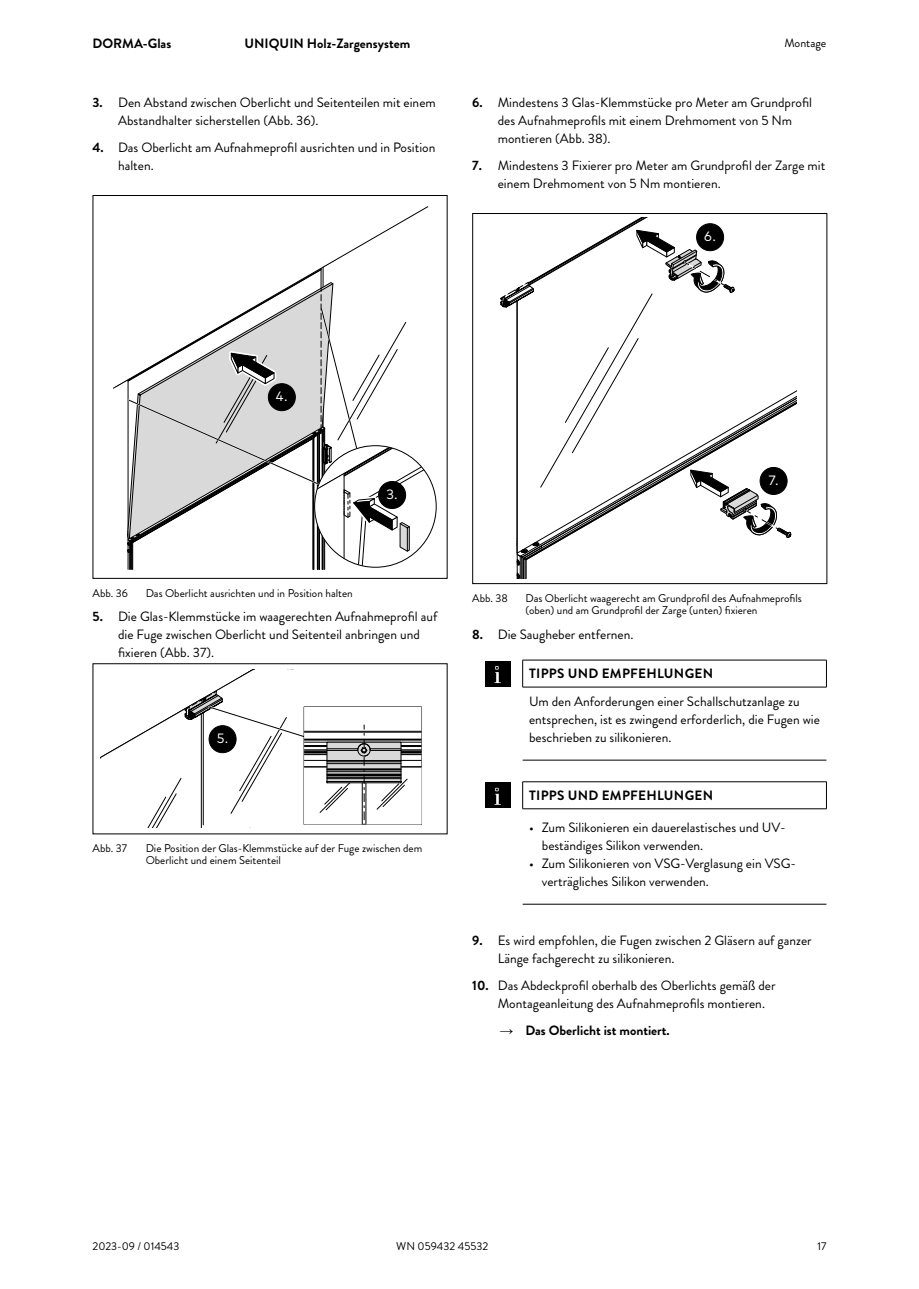
<style>
.page{position:relative;width:919px;height:1289px;background:#fff}
.page>*{position:absolute;margin:0;border:0;box-sizing:border-box;transform-origin:0 0}
.Body_text{font:13.5px/18px "Brandon Grotesque";color:#000}
.Safety_note_other{font:700 13.5px "Brandon Grotesque";color:#000}
.Safety_note_other-2{font:700 13.5px "Brandon Grotesque";letter-spacing:.02em;color:#000}
.t1{font:13.5px "Mark Pro";color:#fff}
.t2{font:12px "Brandon Grotesque";color:#000}
.t3{font:11.25px/12px "Brandon Grotesque";color:#000}
.s1{font-weight:700}
.s2{font-family:"Arial"}
</style>
<div class="page">
<svg style="left:113px;top:238px;width:323px;height:332px"></svg>
<div style="left:268px;top:383px;width:28px;height:28px;background:#000;border:1px solid #000;border-radius:50%"></div>
<div style="left:92px;top:195px;width:355px;height:384px;border:1px solid #000"></div>
<svg style="left:101px;top:670px;width:320px;height:157px"></svg>
<div style="left:209px;top:725px;width:27px;height:28px;background:#000;border:1px solid #000;border-radius:50%"></div>
<svg style="left:500px;top:217px;width:296px;height:361px"></svg>
<div style="left:759px;top:467px;width:28px;height:28px;background:#000;border:1px solid #000;border-radius:50%"></div>
<div style="left:696px;top:223px;width:28px;height:28px;background:#000;border:1px solid #000;border-radius:50%"></div>
<div style="left:472px;top:213px;width:355px;height:371px;border:1px solid #000"></div>
<hr style="left:522px;top:659px;width:304px;height:1px;background:#000">
<svg style="left:522px;top:660px;width:1px;height:26px"></svg>
<svg style="left:826px;top:660px;width:1px;height:27px"></svg>
<hr style="left:522px;top:686px;width:304px;height:1px;background:#000">
<hr style="left:522px;top:760px;width:304px;height:1px;background:#000">
<div style="left:484px;top:661px;width:26px;height:25px;background:#000"></div>
<svg style="left:494px;top:666px;width:6px;height:17px"></svg>
<hr style="left:522px;top:781px;width:304px;height:1px;background:#000">
<svg style="left:522px;top:782px;width:1px;height:26px"></svg>
<svg style="left:826px;top:782px;width:1px;height:26px"></svg>
<hr style="left:522px;top:808px;width:304px;height:1px;background:#000">
<hr style="left:522px;top:904px;width:304px;height:1px;background:#000">
<div style="left:484px;top:782px;width:26px;height:26px;background:#000"></div>
<svg style="left:495px;top:787px;width:4px;height:17px"></svg>
<p class="Safety_note_other" style="left:92px;top:34px;width:80px">DORMA-Glas</p>
<p class="Safety_note_other" style="left:244px;top:34px;width:167px">UNIQUIN Holz-Zargensystem</p>
<p class="t2" style="left:784px;top:35px;width:44px">Montage</p>
<p class="Body_text" style="left:118px;top:94px;width:319px;text-indent:-26px"><span class="s1">3.</span> Den Abstand zwischen Oberlicht und Seitenteilen mit einem<br>Abstandhalter sicherstellen (Abb. 36).</p>
<p class="Body_text" style="left:118px;top:139px;width:319px;text-indent:-26px"><span class="s1">4.</span> Das Oberlicht am Aufnahmeprofil ausrichten und in Position halten.</p>
<p class="Body_text" style="left:497px;top:94px;width:316px;text-indent:-26px"><span class="s1">6.</span> Mindestens 3 Glas-Klemmstücke pro Meter am Grundprofil des Aufnahmeprofils mit einem Drehmoment von 5 Nm montieren (Abb. 38).</p>
<p class="Body_text" style="left:497px;top:157px;width:329px;text-indent:-26px"><span class="s1">7.</span> Mindestens 3 Fixierer pro Meter am Grundprofil der Zarge mit einem Drehmoment von 5 Nm montieren.</p>
<p class="t1" style="left:704px;top:226px;width:13px">6.</p>
<p class="t1" style="left:276px;top:386px;width:13px">4.</p>
<p class="t1" style="left:386px;top:484px;width:13px">3.</p>
<p class="t1" style="left:768px;top:470px;width:11px">7.</p>
<p class="t3" style="left:92px;top:587px;width:37px">Abb. 36</p>
<p class="t3" style="left:146px;top:587px;width:208px">Das Oberlicht ausrichten und in Position halten</p>
<p class="Body_text" style="left:118px;top:607px;width:321px;text-indent:-26px"><span class="s1">5.</span> Die Glas-Klemmstücke im waagerechten Aufnahmeprofil auf die Fuge zwischen Oberlicht und Seitenteil anbringen und fixieren (Abb. 37).</p>
<p class="t1" style="left:217px;top:728px;width:13px">5.</p>
<p class="t3" style="left:92px;top:842px;width:36px">Abb. 37</p>
<p class="t3" style="left:146px;top:842px;width:278px">Die Position der Glas-Klemmstücke auf der Fuge zwischen dem<br>Oberlicht und einem Seitenteil</p>
<p class="t3" style="left:472px;top:592px;width:37px">Abb. 38</p>
<p class="t3" style="left:525px;top:592px;width:278px">Das Oberlicht waagerecht am Grundprofil des Aufnahmeprofils (oben) und am Grundprofil der Zarge (unten) fixieren</p>
<p class="Body_text" style="left:472px;top:625px;width:163px"><span class="s1">8.</span> Die Saugheber entfernen.</p>
<p class="Safety_note_other-2" style="left:529px;top:664px;width:185px">TIPPS UND EMPFEHLUNGEN</p>
<p class="Body_text" style="left:529px;top:692px;width:292px">Um den Anforderungen einer Schallschutzanlage zu entsprechen, ist es zwingend erforderlich, die Fugen wie beschrieben zu silikonieren.</p>
<p class="Safety_note_other-2" style="left:529px;top:786px;width:185px">TIPPS UND EMPFEHLUNGEN</p>
<p class="Body_text" style="left:541px;top:818px;width:245px;text-indent:-13px">• Zum Silikonieren ein dauerelastisches und UV&shy;beständiges Silikon verwenden.</p>
<p class="Body_text" style="left:541px;top:854px;width:256px;text-indent:-13px">• Zum Silikonieren von VSG-Verglasung ein VSG&shy;verträgliches Silikon verwenden.</p>
<p class="Body_text" style="left:497px;top:931px;width:315px;text-indent:-26px"><span class="s1">9.</span> Es wird empfohlen, die Fugen zwischen 2 Gläsern auf ganzer<br>Länge fachgerecht zu silikonieren.</p>
<p class="Body_text" style="left:497px;top:976px;width:279px;text-indent:-26px"><span class="s1">10.</span> Das Abdeckprofil oberhalb des Oberlichts gemäß der<br>Montageanleitung des Aufnahmeprofils montieren.</p>
<p class="Safety_note_other" style="left:500px;top:1020px;width:171px"><span class="s2">→</span> Das Oberlicht ist montiert.</p>
<p class="t3" style="left:396px;top:1239px;width:93px">WN 059432 45532</p>
<p class="t3" style="left:92px;top:1239px;width:88px">2023-09 / 014543</p>
<p class="t3" style="left:817px;top:1239px;width:10px">17</p>
</div>
